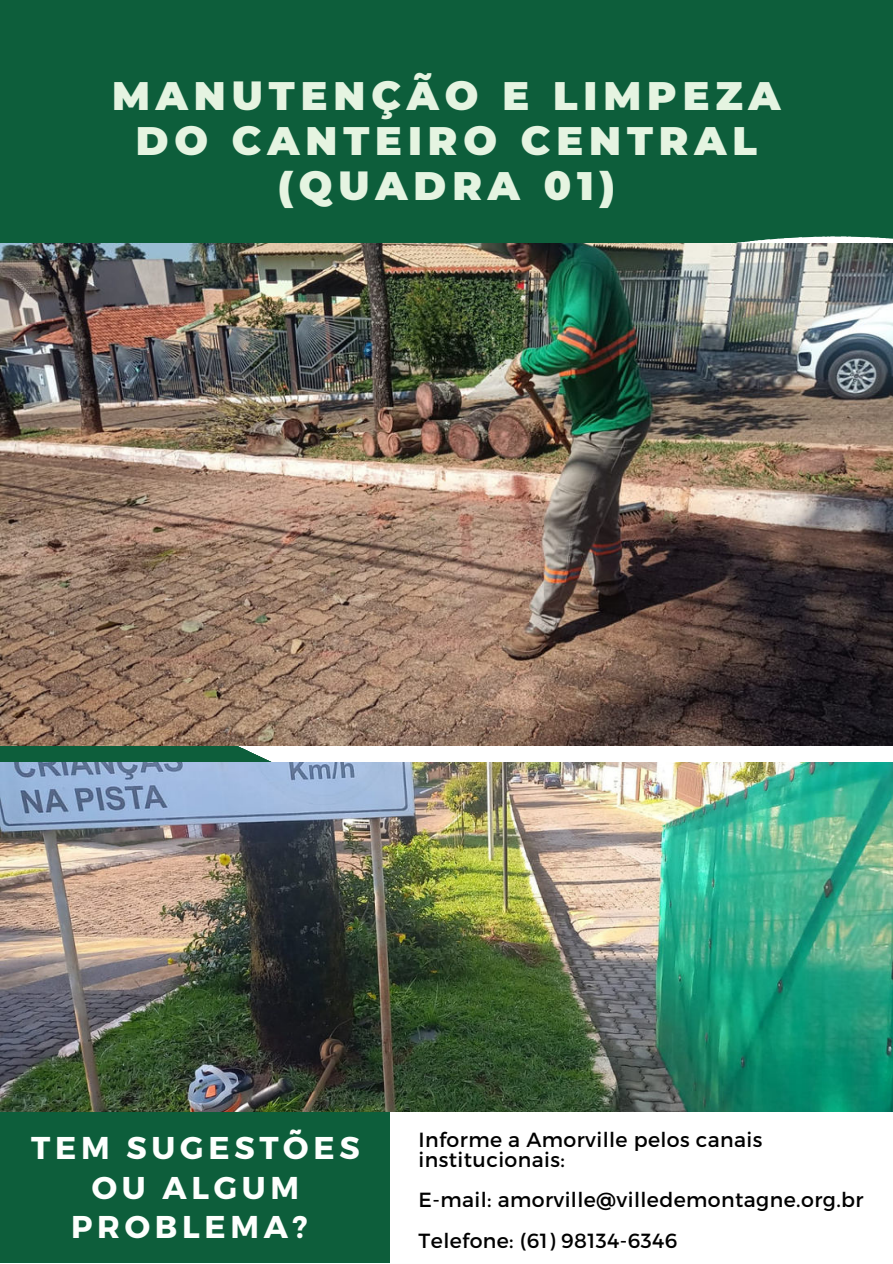
<style>
.page{position:relative;width:893px;height:1264px;background:#fff}
.page>*{position:absolute;margin:0;border:0;box-sizing:border-box;transform-origin:0 0}
.t1{font:900 39.75px/45.2px "Montserrat";letter-spacing:.15em;color:#e5f4e1;text-align:center}
.t2{font:700 31.5px/39.3px "Montserrat";letter-spacing:.15em;color:#fdfffd;text-align:center}
.t3{font:20.4px/20.1px "Montserrat";letter-spacing:.02em;color:#000}
</style>
<div class="page">
<div style="left:0;top:0;width:892px;height:1262px;background:#0d5e3b"></div>
<div style="left:391px;top:566px;width:501px;height:696px;background:#fff"></div>
<img style="left:0;top:762px;width:892px;height:349px">
<img style="left:0;top:243px;width:892px;height:502px">
<h1 class="t1" style="left:112px;top:70px;width:670px">MANUTENÇÃO E LIMPEZA<br>DO CANTEIRO CENTRAL (QUADRA 01)</h1>
<h2 class="t2" style="left:31px;top:1128px;width:330px">TEM SUGESTÕES<br>OU ALGUM<br>PROBLEMA?</h2>
<p class="t3" style="left:418px;top:1129px;width:345px">Informe a Amorville pelos canais institucionais:</p>
<p class="t3" style="left:418px;top:1179px;width:446px;line-height:40.2px">E-mail: amorville@villedemontagne.org.br<br>Telefone: (61) 98134-6346</p>
</div>
